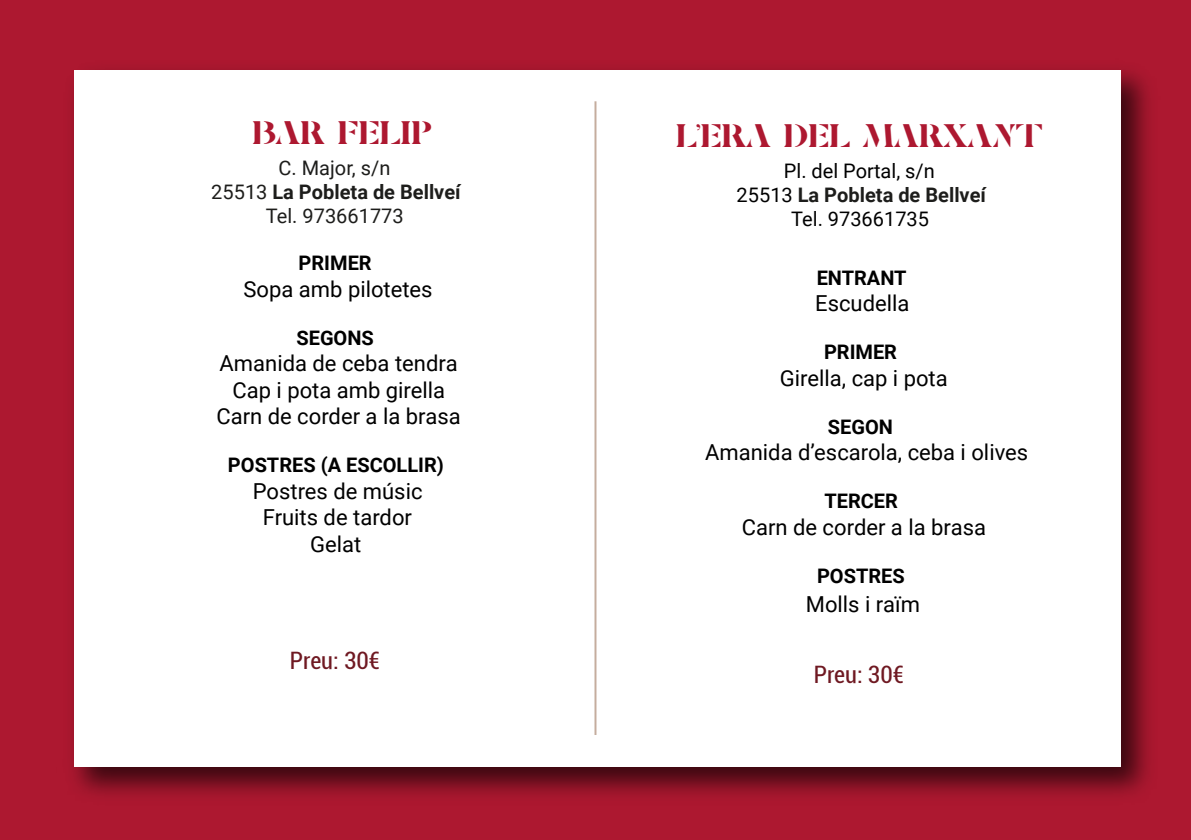
<style>
.page{position:relative;width:1191px;height:840px;background:#fff}
.page>*{position:absolute;margin:0;border:0;box-sizing:border-box;transform-origin:0 0}
.t1{font:condensed 24px "Roboto";color:#6f1922}
.t2{font:22px/26.4px "Roboto";color:#000;text-align:center}
.t3{font:700 20px "Roboto";color:#000}
.t4{font:20px/24px "Roboto";color:#000;text-align:center}
.t5{font:20px/24px "Roboto";color:#1d1d1b;text-align:center}
.t6{font:700 20px "Policing Market";color:#ad1830}
.s1{font-weight:700}
.s2{font-weight:700;color:#1d1d1b}
</style>
<div class="page">
<div style="left:0;top:0;width:1191px;height:839px;background:#ad1830"></div>
<img style="left:72px;top:69px;width:1077px;height:726px">
<div style="left:74px;top:70px;width:1046px;height:695px;background:#fff"></div>
<hr style="left:594px;top:101px;width:2px;height:633px;background:#8b5c3d">
<p class="t6" style="left:252px;top:125px;width:181px">BAR FELIP</p>
<p class="t5" style="left:211px;top:155px;width:251px">C. Major, s/n<br>25513 <span class="s1">La Pobleta de Bellveí<br></span>Tel. 973661773</p>
<p class="t3" style="left:299px;top:249px;width:75px">PRIMER</p>
<p class="t2" style="left:243px;top:275px;width:191px">Sopa amb pilotetes</p>
<p class="t3" style="left:296px;top:323px;width:79px">SEGONS</p>
<p class="t2" style="left:216px;top:349px;width:246px">Amanida de ceba tendra<br>Cap i pota amb girella<br>Carn de corder a la brasa</p>
<p class="t3" style="left:228px;top:451px;width:217px">POSTRES (A ESCOLLIR)</p>
<p class="t2" style="left:253px;top:476px;width:171px">Postres de músic<br>Fruits de tardor<br>Gelat</p>
<p class="t1" style="left:290px;top:643px;width:92px">Preu: 30€</p>
<p class="t6" style="left:675px;top:128px;width:368px">L’ERA DEL MARXANT</p>
<p class="t4" style="left:736px;top:158px;width:251px">Pl. del Portal, s/n<br>25513 <span class="s2">La Pobleta de Bellveí<br></span>Tel. 973661735</p>
<p class="t3" style="left:816px;top:264px;width:91px">ENTRANT</p>
<p class="t2" style="left:815px;top:289px;width:96px">Escudella</p>
<p class="t3" style="left:824px;top:338px;width:75px">PRIMER</p>
<p class="t2" style="left:780px;top:364px;width:169px">Girella, cap i pota</p>
<p class="t3" style="left:828px;top:412px;width:67px">SEGON</p>
<p class="t2" style="left:705px;top:438px;width:324px">Amanida d’escarola, ceba i olives</p>
<p class="t3" style="left:824px;top:487px;width:75px">TERCER</p>
<p class="t2" style="left:741px;top:512px;width:246px">Carn de corder a la brasa</p>
<p class="t3" style="left:817px;top:561px;width:89px">POSTRES</p>
<p class="t2" style="left:805px;top:589px;width:116px">Molls i raïm</p>
<p class="t1" style="left:814px;top:657px;width:92px">Preu: 30€</p>
</div>
